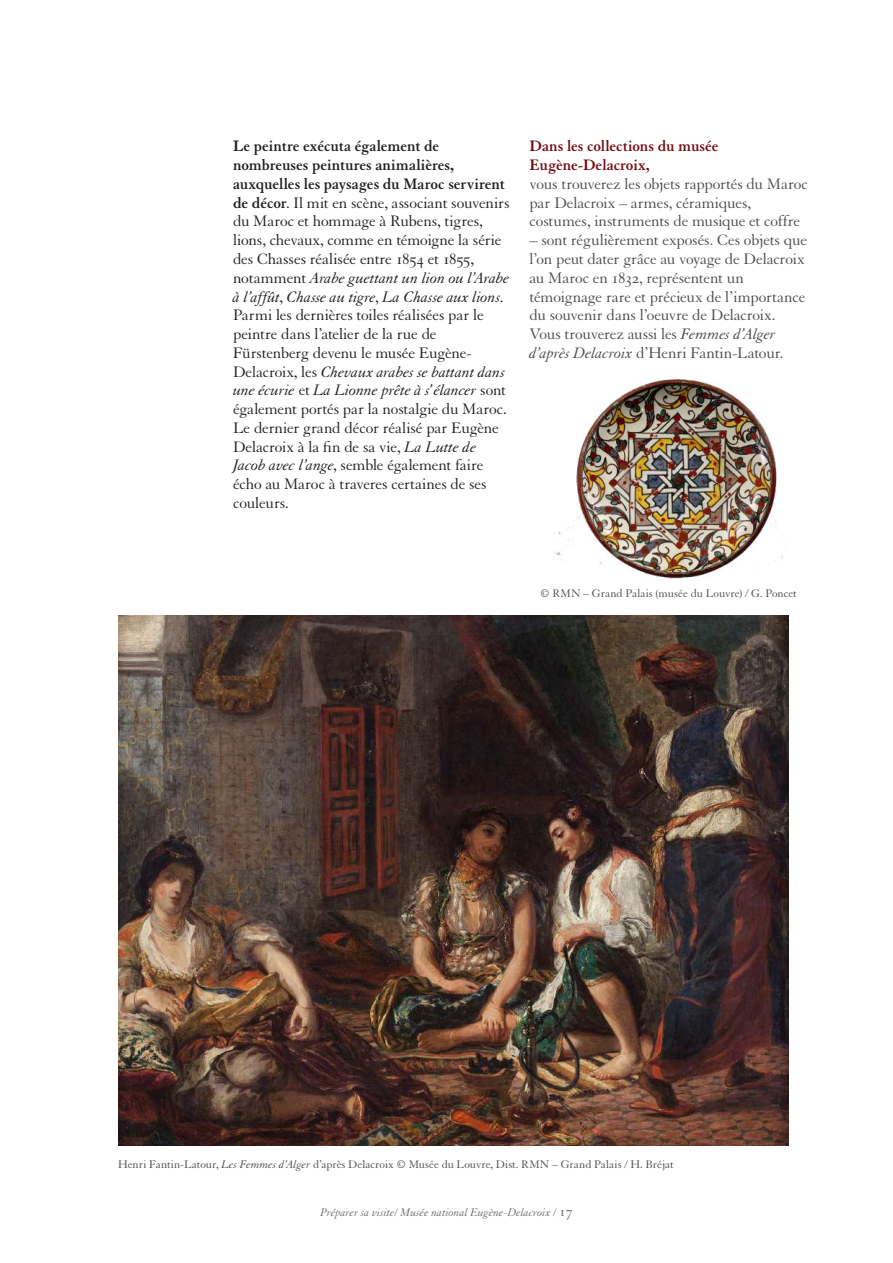
<style>
.page{position:relative;width:893px;height:1263px;background:#fff}
.page>*{position:absolute;margin:0;border:0;box-sizing:border-box;transform-origin:0 0}
.t1{font:16.5px/18.8px "Granjon LT Std";letter-spacing:-.005em;color:#231f20}
.t2{font:16.5px/18.8px "Granjon LT Std";letter-spacing:-.015em;color:#4b4c4d}
.t3{font:700 16.5px/18.8px "Granjon LT Std";color:#730d14}
.t4{font:12px "Granjon LT Std";letter-spacing:-.005em;color:#4b4c4d}
.t5{font:italic 12px "Granjon LT Std";color:#6c6d70}
.s1{font-weight:700}
.s2{font-style:italic}
.s3{font-style:normal;font-size:15px}
</style>
<div class="page">
<img style="left:118px;top:616px;width:671px;height:529px">
<img style="left:555px;top:379px;width:228px;height:200px">
<p class="t1" style="left:233px;top:137px;width:278px"><span class="s1">Le peintre exécuta également de nombreuses peintures animalières, auxquelles les paysages du Maroc servirent de décor</span>. Il mit en scène, associant souvenirs du Maroc et hommage à Rubens, tigres, lions, chevaux, comme en témoigne la série des Chasses réalisée entre 1854 et 1855, notamment <span class="s2">Arabe guettant un lion ou l’Arabe à l’affût</span>, <span class="s2">Chasse au tigre</span>, <span class="s2">La Chasse aux lions</span>.<br>Parmi les dernières toiles réalisées par le peintre dans l’atelier de la rue de Fürstenberg devenu le musée Eugène-Delacroix, les <span class="s2">Chevaux arabes se battant dans une écurie</span> et <span class="s2">La Lionne prête à s’élancer</span> sont également portés par la nostalgie du Maroc.<br>Le dernier grand décor réalisé par Eugène Delacroix à la fin de sa vie, <span class="s2">La Lutte de Jacob avec l’ange</span>, semble également faire écho au Maroc à traveres certaines de ses couleurs.</p>
<p class="t3" style="left:529px;top:137px;width:191px">Dans les collections du musée<br>Eugène-Delacroix,</p>
<p class="t2" style="left:529px;top:175px;width:280px">vous trouverez les objets rapportés du Maroc par Delacroix – armes, céramiques, costumes, instruments de musique et coffre</p>
<p class="t2" style="left:529px;top:231px;width:279px">– sont régulièrement exposés. Ces objets que l’on peut dater grâce au voyage de Delacroix au Maroc en 1832, représentent un témoignage rare et précieux de l’importance du souvenir dans l’oeuvre de Delacroix.<br>Vous trouverez aussi les <span class="s2">Femmes d’Alger d’après Delacroix</span> d’Henri Fantin-Latour.</p>
<p class="t4" style="left:540px;top:587px;width:258px">© RMN – Grand Palais (musée du Louvre) / G. Poncet</p>
<p class="t4" style="left:118px;top:1157px;width:557px">Henri Fantin-Latour, <span class="s2">Les Femmes d’Alger</span> d’après Delacroix © Musée du Louvre, Dist. RMN – Grand Palais / H. Bréjat</p>
<p class="t5" style="left:320px;top:1205px;width:254px">Préparer sa visite/ Musée national Eugène-Delacroix / <span class="s3">17</span></p>
</div>
